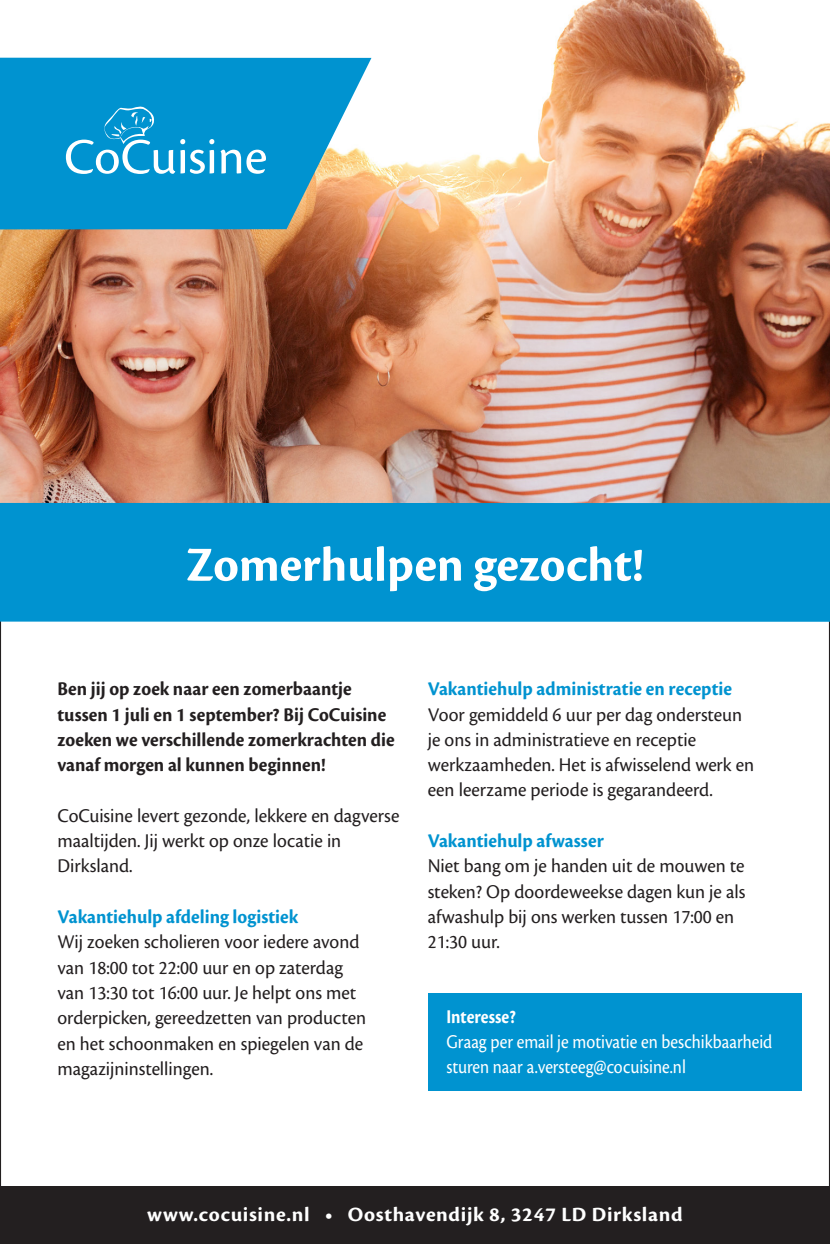
<style>
.page{position:relative;width:830px;height:1244px;background:#fff}
.page>*{position:absolute;margin:0;border:0;box-sizing:border-box;transform-origin:0 0}
.t1{font:50.62px "Cronos Pro Bold Subh";color:#fff}
.t2{font:21.15px "Cronos Pro Bold Subh";letter-spacing:.03em;color:#fff;scale:1.04 1}
.t3{font:20.25px/25.2px "Cronos Pro";color:#231f20;scale:.96 1}
.t4{font:20.25px/25.2px "Cronos Pro Bold Subh";color:#231f20;scale:.96 1}
.t5{font:20.25px "Cronos Pro Bold Subh";color:#0093d0;scale:.96 1}
.t6{font:20.25px/25.2px "Cronos Pro";color:#fff;scale:.87 1}
.t7{font:20.25px "Cronos Pro Bold Subh";color:#fff;scale:.87 1}
</style>
<div class="page">
<div style="left:427px;top:993px;width:373px;height:98px;background:#0093d0"></div>
<img style="left:0;top:0;width:829px;height:503px">
<svg style="left:0;top:58px;width:371px;height:171px;background:#2099c8"></svg>
<svg style="left:220px;top:150px;width:46px;height:24px"></svg>
<svg style="left:66px;top:107px;width:148px;height:67px;background:#2ca5d8"></svg>
<div style="left:0;top:503px;width:829px;height:119px;background:#0093d0"></div>
<div style="left:0;top:1186px;width:829px;height:58px;background:#231f20"></div>
<p class="t1" style="left:186px;top:536px;width:459px">Zomerhulpen gezocht!</p>
<p class="t4" style="left:57px;top:676px;width:353px">Ben jij op zoek naar een zomerbaantje tussen 1 juli en 1 september? Bij CoCuisine zoeken we verschillende zomerkrachten die vanaf morgen al kunnen beginnen!</p>
<p class="t3" style="left:57px;top:803px;width:357px">CoCuisine levert gezonde, lekkere en dagverse maaltijden. Jij werkt op onze locatie in<br>Dirksland.</p>
<p class="t5" style="left:57px;top:905px;width:252px">Vakantiehulp afdeling logistiek</p>
<p class="t3" style="left:57px;top:929px;width:323px">Wij zoeken scholieren voor iedere avond van 18:00 tot 22:00 uur en op zaterdag van 13:30 tot 16:00 uur. Je helpt ons met orderpicken, gereedzetten van producten en het schoonmaken en spiegelen van de magazijninstellingen.</p>
<p class="t5" style="left:427px;top:677px;width:318px">Vakantiehulp administratie en receptie</p>
<p class="t3" style="left:427px;top:702px;width:341px">Voor gemiddeld 6 uur per dag ondersteun je ons in administratieve en receptie werkzaamheden. Het is afwisselend werk en een leerzame periode is gegarandeerd.</p>
<p class="t5" style="left:427px;top:829px;width:185px">Vakantiehulp afwasser</p>
<p class="t3" style="left:427px;top:853px;width:332px">Niet bang om je handen uit de mouwen te steken? Op doordeweekse dagen kun je als afwashulp bij ons werken tussen 17:00 en<br>21:30 uur.</p>
<p class="t7" style="left:446px;top:1005px;width:81px">Interesse?</p>
<p class="t6" style="left:446px;top:1029px;width:376px">Graag per email je motivatie en beschikbaarheid sturen naar a.versteeg@cocuisine.nl</p>
<p class="t2" style="left:147px;top:1202px;width:516px">www.cocuisine.nl • Oosthavendijk 8, 3247 LD Dirksland</p>
</div>
